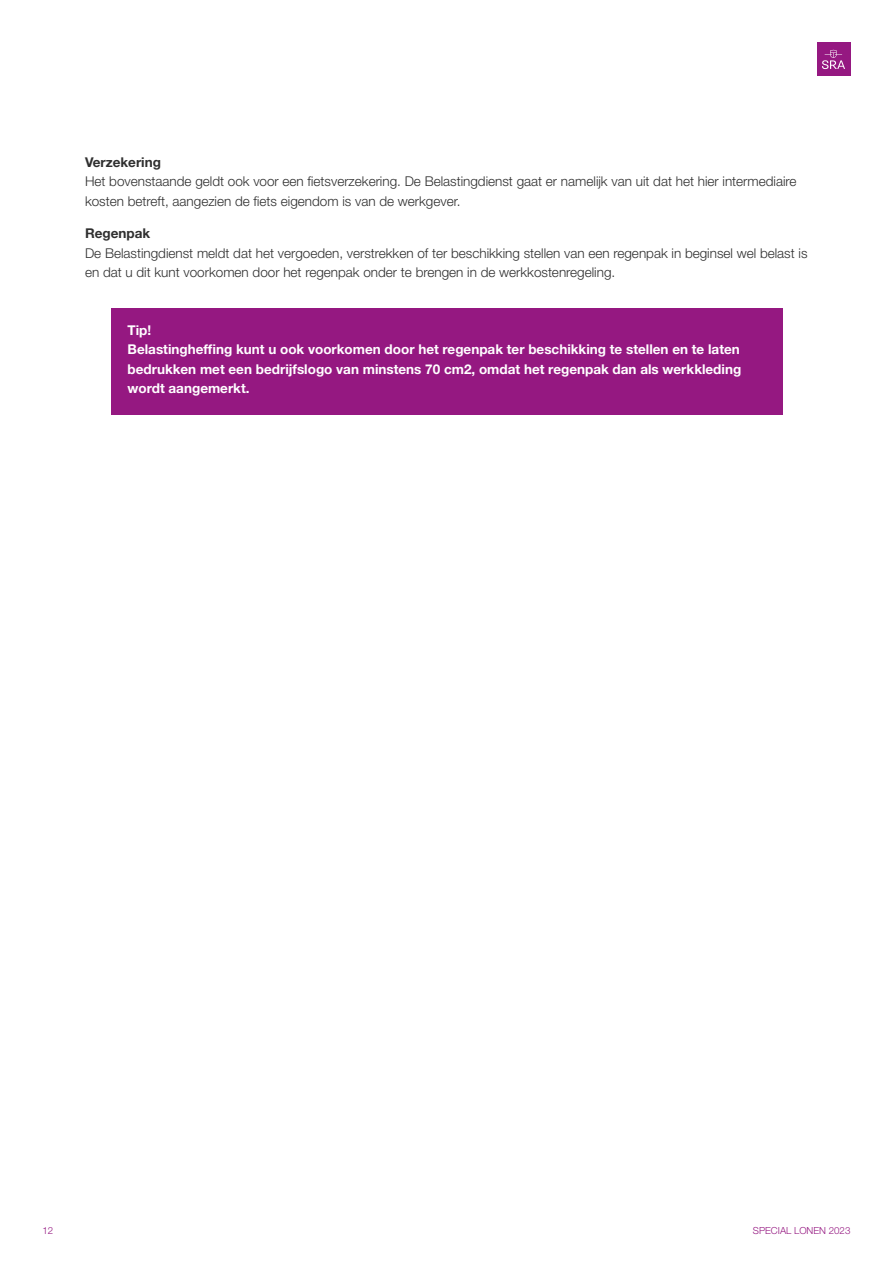
<style>
.page{position:relative;width:893px;height:1263px;background:#fff}
.page>*{position:absolute;margin:0;border:0;box-sizing:border-box;transform-origin:0 0}
.t1{font:300 13.5px/19.5px "Helvetica Neue LT Std";color:#2f2f2f}
.t2{font:700 13.5px/19.5px "Helvetica Neue LT Std";color:#fff}
.t3{font:700 13.5px "Helvetica Neue LT Std";color:#2f2f2f}
.t4{font:300 9.75px "Helvetica Neue LT Std";color:#951881}
</style>
<div class="page">
<div style="left:817px;top:43px;width:33px;height:33px;background:#951881"></div>
<svg style="left:822px;top:50px;width:23px;height:19px"></svg>
<div style="left:111px;top:308px;width:671px;height:106px;background:#951881"></div>
<p class="t3" style="left:85px;top:154px;width:78px">Verzekering</p>
<p class="t1" style="left:85px;top:172px;width:713px">Het bovenstaande geldt ook voor een fietsverzekering. De Belastingdienst gaat er namelijk van uit dat het hier intermediaire kosten betreft, aangezien de fiets eigendom is van de werkgever.</p>
<p class="t3" style="left:85px;top:225px;width:67px">Regenpak</p>
<p class="t1" style="left:85px;top:243px;width:724px">De Belastingdienst meldt dat het vergoeden, verstrekken of ter beschikking stellen van een regenpak in beginsel wel belast is en dat u dit kunt voorkomen door het regenpak onder te brengen in de werkkostenregeling.</p>
<p class="t2" style="left:128px;top:320px;width:615px">Tip!<br>Belastingheffing kunt u ook voorkomen door het regenpak ter beschikking te stellen en te laten bedrukken met een bedrijfslogo van minstens 70 cm2, omdat het regenpak dan als werkkleding wordt aangemerkt.</p>
<p class="t4" style="left:43px;top:1224px;width:12px">12</p>
<p class="t4" style="left:753px;top:1224px;width:99px">SPECIAL LONEN 2023</p>
</div>
